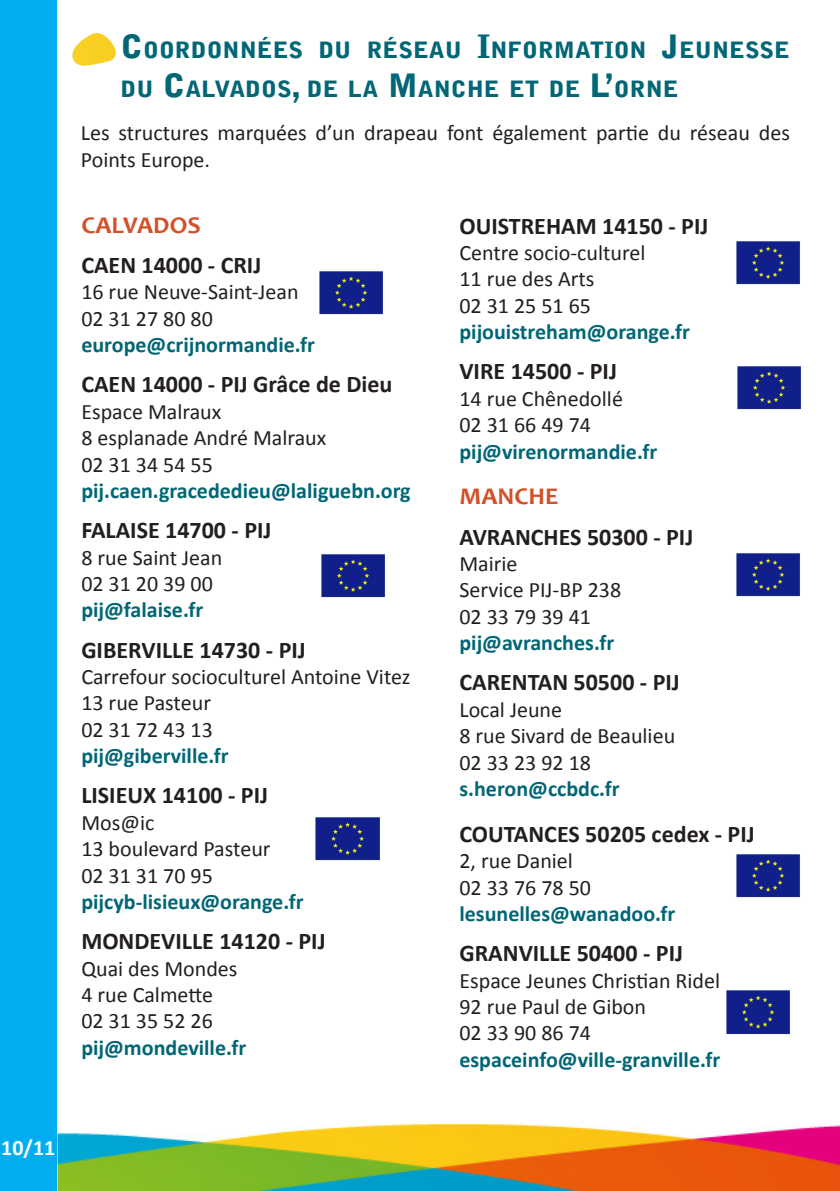
<style>
.page{position:relative;width:840px;height:1191px;background:#fff}
.page>*{position:absolute;margin:0;border:0;box-sizing:border-box;transform-origin:0 0}
.Gras{font:700 24px "Calibri";color:#231f20}
.Sous-titre_rubrique{font:700 24px "Candara";color:#d35029;scale:1.06 1}
.Titre_rubrique{font:900 22.4px/38.4px "Bell Gothic Std";color:#016675;scale:1.06 1}
.t1{font:22px/26.4px "Calibri";color:#231f20}
.t2{font:700 22px "Calibri";color:#016675}
.t3{font:700 22px "Calibri";color:#fcfcfc}
.s1{font-size:32px}
</style>
<div class="page">
<img style="left:57px;top:1034px;width:782px;height:157px">
<div style="left:0;top:0;width:57px;height:1191px;background:#00aeef"></div>
<img style="left:319px;top:271px;width:64px;height:44px">
<img style="left:321px;top:554px;width:64px;height:44px">
<img style="left:736px;top:854px;width:64px;height:43px">
<img style="left:736px;top:241px;width:64px;height:44px">
<img style="left:737px;top:366px;width:63px;height:44px">
<img style="left:736px;top:553px;width:64px;height:44px">
<img style="left:315px;top:817px;width:65px;height:44px">
<img style="left:726px;top:990px;width:64px;height:44px">
<svg style="left:72px;top:33px;width:44px;height:33px"></svg>
<p class="t3" style="left:1px;top:1133px;width:56px">10/11</p>
<p class="Titre_rubrique" style="left:120px;top:31px;width:632px"><span class="s1">C</span>OORDONNÉES DU RÉSEAU <span class="s1">I</span>NFORMATION <span class="s1">J</span>EUNESSE<br>DU <span class="s1">C</span>ALVADOS<span class="s1">,</span> DE LA <span class="s1">M</span>ANCHE ET DE <span class="s1">L’</span>ORNE</p>
<p class="t1" style="left:81px;top:120px;width:710px">Les structures marquées d’un drapeau font également partie du réseau des<br>Points Europe.</p>
<p class="Sous-titre_rubrique" style="left:81px;top:210px;width:114px">CALVADOS</p>
<p class="Gras" style="left:81px;top:250px;width:181px">CAEN 14000 - CRIJ</p>
<p class="t1" style="left:81px;top:279px;width:219px">16 rue Neuve-Saint-Jean</p>
<p class="t1" style="left:81px;top:305px;width:133px">02 31 27 80 80</p>
<p class="t2" style="left:81px;top:331px;width:235px">europe@crijnormandie.fr</p>
<p class="Gras" style="left:81px;top:369px;width:312px">CAEN 14000 - PIJ Grâce de Dieu</p>
<p class="t1" style="left:81px;top:398px;width:141px">Espace Malraux</p>
<p class="t1" style="left:81px;top:425px;width:246px">8 esplanade André Malraux</p>
<p class="t1" style="left:81px;top:451px;width:133px">02 31 34 54 55</p>
<p class="t2" style="left:81px;top:477px;width:330px">pij.caen.gracededieu@laliguebn.org</p>
<p class="Gras" style="left:81px;top:515px;width:191px">FALAISE 14700 - PIJ</p>
<p class="t1" style="left:81px;top:544px;width:142px">8 rue Saint Jean</p>
<p class="t1" style="left:81px;top:570px;width:133px">02 31 20 39 00</p>
<p class="t2" style="left:81px;top:596px;width:123px">pij@falaise.fr</p>
<p class="Gras" style="left:81px;top:634px;width:226px">GIBERVILLE 14730 - PIJ</p>
<p class="t1" style="left:81px;top:663px;width:330px">Carrefour socioculturel Antoine Vitez</p>
<p class="t1" style="left:81px;top:690px;width:131px">13 rue Pasteur</p>
<p class="t1" style="left:81px;top:716px;width:133px">02 31 72 43 13</p>
<p class="t2" style="left:81px;top:742px;width:149px">pij@giberville.fr</p>
<p class="Gras" style="left:81px;top:780px;width:188px">LISIEUX 14100 - PIJ</p>
<p class="t1" style="left:81px;top:809px;width:75px">Mos@ic</p>
<p class="t1" style="left:81px;top:835px;width:191px">13 boulevard Pasteur</p>
<p class="t1" style="left:81px;top:862px;width:133px">02 31 31 70 95</p>
<p class="t2" style="left:81px;top:887px;width:224px">pijcyb-lisieux@orange.fr</p>
<p class="Gras" style="left:81px;top:926px;width:246px">MONDEVILLE 14120 - PIJ</p>
<p class="t1" style="left:81px;top:955px;width:158px">Quai des Mondes</p>
<p class="t1" style="left:81px;top:981px;width:133px">4 rue Calmette</p>
<p class="t1" style="left:81px;top:1008px;width:133px">02 31 35 52 26</p>
<p class="t2" style="left:81px;top:1033px;width:166px">pij@mondeville.fr</p>
<p class="Gras" style="left:459px;top:210px;width:250px">OUISTREHAM 14150 - PIJ</p>
<p class="t1" style="left:459px;top:239px;width:187px">Centre socio-culturel</p>
<p class="t1" style="left:459px;top:266px;width:136px">11 rue des Arts</p>
<p class="t1" style="left:459px;top:292px;width:133px">02 31 25 51 65</p>
<p class="t2" style="left:459px;top:318px;width:232px">pijouistreham@orange.fr</p>
<p class="Gras" style="left:459px;top:356px;width:159px">VIRE 14500 - PIJ</p>
<p class="t1" style="left:459px;top:385px;width:165px">14 rue Chênedollé</p>
<p class="t1" style="left:459px;top:412px;width:133px">02 31 66 49 74</p>
<p class="t2" style="left:459px;top:437px;width:199px">pij@virenormandie.fr</p>
<p class="Sous-titre_rubrique" style="left:459px;top:481px;width:95px">MANCHE</p>
<p class="Gras" style="left:459px;top:521px;width:235px">AVRANCHES 50300 - PIJ</p>
<p class="t1" style="left:459px;top:550px;width:60px">Mairie</p>
<p class="t1" style="left:459px;top:577px;width:163px">Service PIJ-BP 238</p>
<p class="t1" style="left:459px;top:603px;width:133px">02 33 79 39 41</p>
<p class="t2" style="left:459px;top:629px;width:156px">pij@avranches.fr</p>
<p class="Gras" style="left:459px;top:667px;width:222px">CARENTAN 50500 - PIJ</p>
<p class="t1" style="left:459px;top:696px;width:104px">Local Jeune</p>
<p class="t1" style="left:459px;top:722px;width:217px">8 rue Sivard de Beaulieu</p>
<p class="t1" style="left:459px;top:749px;width:133px">02 33 23 92 18</p>
<p class="t2" style="left:459px;top:774px;width:161px">s.heron@ccbdc.fr</p>
<p class="Gras" style="left:459px;top:818px;width:297px">COUTANCES 50205 cedex - PIJ</p>
<p class="t1" style="left:459px;top:847px;width:115px">2, rue Daniel</p>
<p class="t1" style="left:459px;top:874px;width:133px">02 33 76 78 50</p>
<p class="t2" style="left:459px;top:899px;width:217px">lesunelles@wanadoo.fr</p>
<p class="Gras" style="left:459px;top:938px;width:225px">GRANVILLE 50400 - PIJ</p>
<p class="t1" style="left:459px;top:967px;width:262px">Espace Jeunes Christian Ridel</p>
<p class="t1" style="left:459px;top:993px;width:188px">92 rue Paul de Gibon</p>
<p class="t1" style="left:459px;top:1020px;width:133px">02 33 90 86 74</p>
<p class="t2" style="left:459px;top:1045px;width:262px">espaceinfo@ville-granville.fr</p>
</div>
